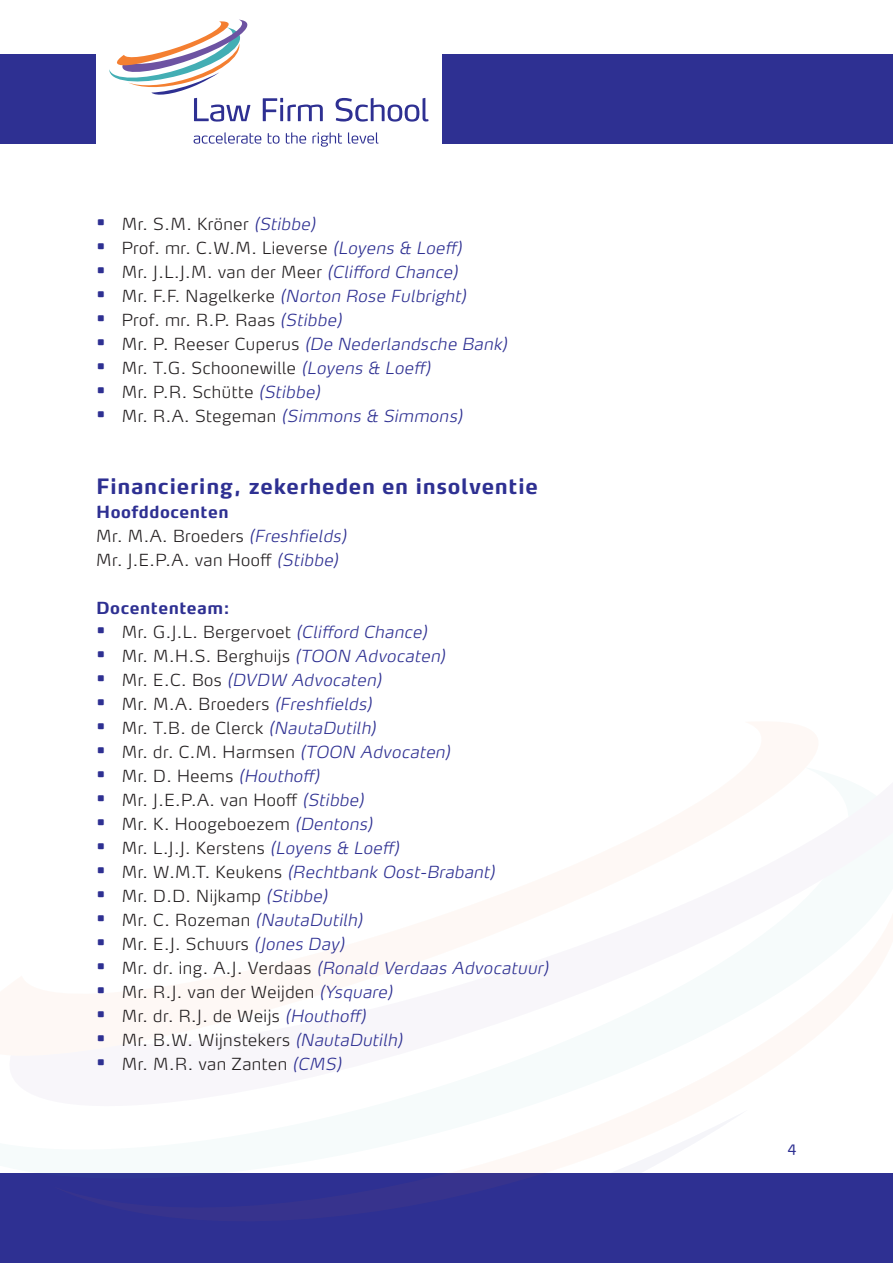
<style>
.page{position:relative;width:893px;height:1263px;background:#fff}
.page>*{position:absolute;margin:0;border:0;box-sizing:border-box;transform-origin:0 0}
.t1{font:700 21px "Max OT";letter-spacing:.03em;color:#2e3092}
.t2{font:300 expanded 16.5px/24px "Max OT";letter-spacing:.03em;color:#231f20}
.t3{font:italic 300 expanded 16.5px "Max OT";color:#2e3092}
.t4{font:700 16.5px "Max OT";letter-spacing:.03em;color:#2e3092}
.t5{font:14.25px "Max OT";color:#2e3092}
.s1{font-size:22.5px;color:#2e3092}
.s2{font-style:italic;color:#2e3092}
.s3{font-style:normal;font-size:22.5px}
.s4{font-style:normal;color:#231f20}
.s5{font-weight:700;font-stretch:normal;color:#2e3092}
</style>
<div class="page">
<div style="left:0;top:1174px;width:893px;height:89px;background:#2e3092"></div>
<svg style="left:230px;top:1173px;width:519px;height:1px"></svg>
<div style="left:0;top:54px;width:893px;height:89px;background:#2e3092"></div>
<div style="left:96px;top:13px;width:345px;height:145px;background:#fff"></div>
<svg style="left:109px;top:20px;width:141px;height:102px"></svg>
<svg style="left:263px;top:98px;width:60px;height:23px"></svg>
<svg style="left:336px;top:98px;width:92px;height:24px"></svg>
<svg style="left:194px;top:132px;width:67px;height:12px"></svg>
<svg style="left:268px;top:133px;width:12px;height:11px"></svg>
<svg style="left:286px;top:132px;width:20px;height:12px"></svg>
<svg style="left:312px;top:132px;width:30px;height:15px"></svg>
<svg style="left:348px;top:132px;width:31px;height:12px"></svg>
<p class="t2" style="left:96px;top:212px;width:224px"><span class="s1">•</span> Mr. S.M. Kröner <span class="s2">(Stibbe)</span></p>
<p class="t2" style="left:96px;top:236px;width:371px"><span class="s1">•</span> Prof. mr. C.W.M. Lieverse <span class="s2">(Loyens &amp; Loeff)</span></p>
<p class="t2" style="left:96px;top:260px;width:367px"><span class="s1">•</span> Mr. J.L.J.M. van der Meer <span class="s2">(Clifford Chance)</span></p>
<p class="t3" style="left:96px;top:286px;width:375px"><span class="s3">•</span> <span class="s4">M r. F. F. N a g e l k e r k e</span> (Norton Rose Fulbright)</p>
<p class="t2" style="left:96px;top:308px;width:250px"><span class="s1">•</span> Prof. mr. R.P. Raas <span class="s2">(Stibbe)</span></p>
<p class="t3" style="left:96px;top:334px;width:416px"><span class="s3">•</span> <span class="s4">M r. P. R e e s e r C u p e r u s</span> (De Nederlandsche Bank)</p>
<p class="t2" style="left:96px;top:356px;width:339px"><span class="s1">•</span> Mr. T.G. Schoonewille <span class="s2">(Loyens &amp; Loeff)</span></p>
<p class="t2" style="left:96px;top:380px;width:229px"><span class="s1">•</span> Mr. P.R. Schütte <span class="s2">(Stibbe)</span></p>
<p class="t3" style="left:96px;top:406px;width:371px"><span class="s3">•</span> <span class="s4">M r. R . A . S te ge m a n</span> (Simmons &amp; Simmons)</p>
<p class="t1" style="left:96px;top:473px;width:443px">Financiering, zekerheden en insolventie</p>
<p class="t2" style="left:96px;top:500px;width:255px"><span class="s5">Hoofddocenten<br></span>Mr. M.A. Broeders <span class="s2">(Freshfields)<br></span>Mr. J.E.P.A. van Hooff <span class="s2">(Stibbe)</span></p>
<p class="t4" style="left:96px;top:597px;width:135px">Docententeam:</p>
<p class="t2" style="left:96px;top:620px;width:336px"><span class="s1">•</span> Mr. G.J.L. Bergervoet <span class="s2">(Clifford Chance)</span></p>
<p class="t2" style="left:96px;top:644px;width:354px"><span class="s1">•</span> Mr. M.H.S. Berghuijs <span class="s2">(TOON Advocaten)</span></p>
<p class="t3" style="left:96px;top:670px;width:290px"><span class="s3">•</span> <span class="s4">M r. E . C . B o s</span> (DVDW Advocaten)</p>
<p class="t2" style="left:96px;top:692px;width:281px"><span class="s1">•</span> Mr. M.A. Broeders <span class="s2">(Freshfields)</span></p>
<p class="t2" style="left:96px;top:716px;width:285px"><span class="s1">•</span> Mr. T.B. de Clerck <span class="s2">(NautaDutilh)</span></p>
<p class="t2" style="left:96px;top:740px;width:359px"><span class="s1">•</span> Mr. dr. C.M. Harmsen <span class="s2">(TOON Advocaten)</span></p>
<p class="t2" style="left:96px;top:764px;width:228px"><span class="s1">•</span> M r. D . H e e m s <span class="s2">(Houthoff)</span></p>
<p class="t2" style="left:96px;top:788px;width:273px"><span class="s1">•</span> Mr. J.E.P.A. van Hooff <span class="s2">(Stibbe)</span></p>
<p class="t2" style="left:96px;top:812px;width:281px"><span class="s1">•</span> Mr. K. Hoogeboezem <span class="s2">(Dentons)</span></p>
<p class="t2" style="left:96px;top:836px;width:308px"><span class="s1">•</span> Mr. L.J.J. Kerstens <span class="s2">(Loyens &amp; Loeff)</span></p>
<p class="t3" style="left:96px;top:862px;width:404px"><span class="s3">•</span> <span class="s4">M r. W . M .T. Ke u ke n s</span> (Rechtbank Oost-Brabant)</p>
<p class="t2" style="left:96px;top:884px;width:236px"><span class="s1">•</span> Mr. D.D. Nijkamp <span class="s2">(Stibbe)</span></p>
<p class="t3" style="left:96px;top:910px;width:271px"><span class="s3">•</span> <span class="s4">M r. C . R o z e m a n</span> (NautaDutilh)</p>
<p class="t2" style="left:96px;top:932px;width:253px"><span class="s1">•</span> Mr. E.J. Schuurs <span class="s2">(Jones Day)</span></p>
<p class="t3" style="left:96px;top:958px;width:457px"><span class="s3">•</span> <span class="s4">M r. d r. i n g . A .J . Ve rd a a s</span> (Ronald Verdaas Advocatuur)</p>
<p class="t2" style="left:96px;top:980px;width:301px"><span class="s1">•</span> Mr. R.J. van der Weijden <span class="s2">(Ysquare)</span></p>
<p class="t2" style="left:96px;top:1004px;width:275px"><span class="s1">•</span> Mr. dr. R.J. de Weijs <span class="s2">(Houthoff)</span></p>
<p class="t2" style="left:96px;top:1028px;width:311px"><span class="s1">•</span> Mr. B.W. Wijnstekers <span class="s2">(NautaDutilh)</span></p>
<p class="t2" style="left:96px;top:1052px;width:250px"><span class="s1">•</span> Mr. M.R. van Zanten <span class="s2">(CMS)</span></p>
<p class="t5" style="left:788px;top:1137px;width:11px">4</p>
</div>
